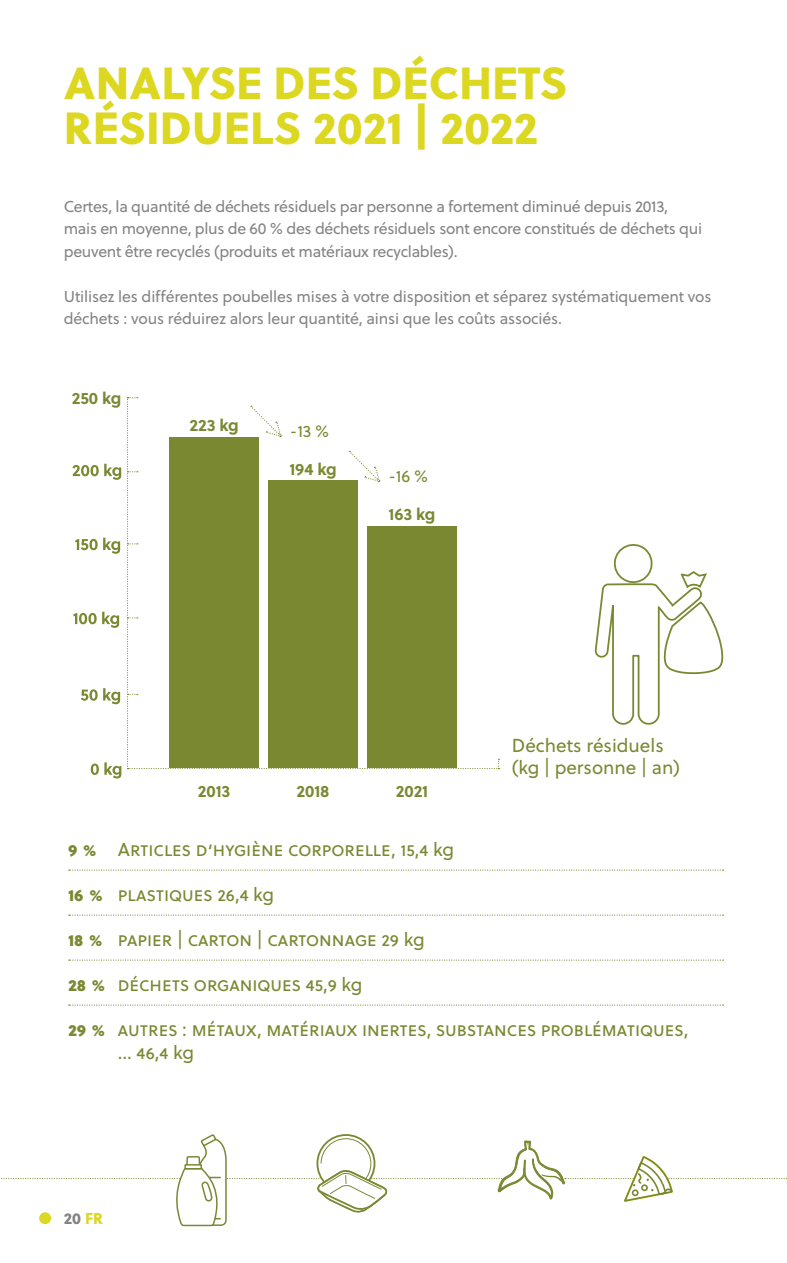
<style>
.page{position:relative;width:787px;height:1263px;background:#fff}
.page>*{position:absolute;margin:0;border:0;box-sizing:border-box;transform-origin:0 0}
.t1{font:45px/45px "Soleil Xb";color:#dcd721}
.t2{font:18.75px/23.5px "Soleil";color:#7b8832}
.t3{font:700 16.5px "Soleil";letter-spacing:-.01em;color:#7b8832}
.t4{font:16.5px "Soleil";color:#7b8832}
.t5{font:15.75px/22.5px "Soleil";letter-spacing:-.02em;color:#838385}
.t6{font:15.75px "Soleil Xb";color:#838385}
.s1{font-family:"Soleil Xb"}
.s2{color:#dcd721}
</style>
<div class="page">
<svg style="left:69px;top:869px;width:654px;height:2px"></svg>
<svg style="left:69px;top:914px;width:654px;height:2px"></svg>
<svg style="left:69px;top:959px;width:654px;height:2px"></svg>
<svg style="left:69px;top:1004px;width:654px;height:2px"></svg>
<svg style="left:73px;top:464px;width:48px;height:16px"></svg>
<svg style="left:75px;top:538px;width:45px;height:16px"></svg>
<svg style="left:73px;top:612px;width:46px;height:16px"></svg>
<svg style="left:81px;top:688px;width:39px;height:16px"></svg>
<svg style="left:91px;top:762px;width:30px;height:16px"></svg>
<svg style="left:594px;top:544px;width:129px;height:181px"></svg>
<svg style="left:127px;top:397px;width:372px;height:372px"></svg>
<svg style="left:1px;top:1134px;width:786px;height:93px"></svg>
<h1 class="t1" style="left:64px;top:58px;width:505px">ANALYSE DES DÉCHETS<br>RÉSIDUELS 2021 | 2022</h1>
<p class="t5" style="left:64px;top:194px;width:640px">Certes, la quantité de déchets résiduels par personne a fortement diminué depuis 2013, mais en moyenne, plus de 60 % des déchets résiduels sont encore constitués de déchets qui peuvent être recyclés (produits et matériaux recyclables).</p>
<p class="t5" style="left:64px;top:284px;width:649px">Utilisez les différentes poubelles mises à votre disposition et séparez systématiquement vos déchets : vous réduirez alors leur quantité, ainsi que les coûts associés.</p>
<p class="t3" style="left:72px;top:385px;width:51px">250 kg</p>
<p class="t3" style="left:190px;top:412px;width:51px">223 kg</p>
<p class="t4" style="left:290px;top:419px;width:41px">-13 %</p>
<p class="t3" style="left:289px;top:456px;width:49px">194 kg</p>
<p class="t4" style="left:388px;top:464px;width:41px">-16 %</p>
<p class="t3" style="left:388px;top:502px;width:48px">163 kg</p>
<p class="t3" style="left:198px;top:779px;width:34px">2013</p>
<p class="t3" style="left:297px;top:779px;width:34px">2018</p>
<p class="t3" style="left:396px;top:779px;width:34px">2021</p>
<p class="t2" style="left:512px;top:733px;width:169px;line-height:22.5px">Déchets résiduels (kg | personne | an)</p>
<p class="t2" style="left:68px;top:837px;width:387px"><span class="s1">9 %</span> Articles d‘hygiène corporelle, 15,4 kg</p>
<p class="t2" style="left:68px;top:882px;width:207px"><span class="s1">16 %</span> plastiques 26,4 kg</p>
<p class="t2" style="left:68px;top:927px;width:358px"><span class="s1">18 %</span> papier | carton | cartonnage 29 kg</p>
<p class="t2" style="left:68px;top:972px;width:296px"><span class="s1">28 %</span> déchets organiques 45,9 kg</p>
<p class="t2" style="left:118px;top:1017px;width:572px;text-indent:-50px"><span class="s1">29 %</span> autres : métaux, matériaux inertes, substances problématiques, … 46,4 kg</p>
<p class="t6" style="left:64px;top:1206px;width:41px">20 <span class="s2">FR</span></p>
</div>
